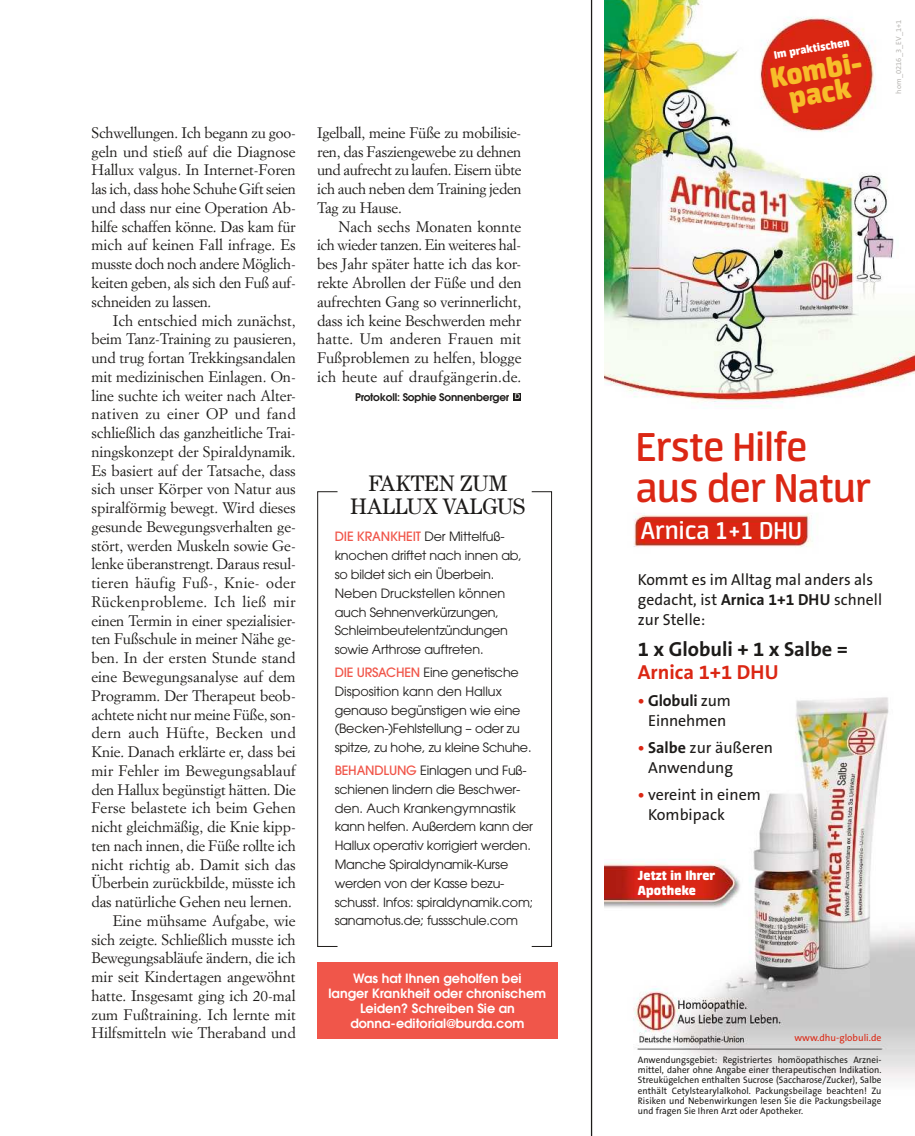
<style>
.page{position:relative;width:915px;height:1136px;background:#fff}
.page>*{position:absolute;margin:0;border:0;box-sizing:border-box;transform-origin:0 0}
.t1{font:600 45.15px/40.7px "Neuron";letter-spacing:-.015em;color:#db2714}
.t2{font:900 31.35px/23.2px "Neuron";color:#f7bd2a}
.t3{font:600 27.3px "Neuron";color:#fff}
.t4{font:22.5px/22.5px "Century";letter-spacing:-.005em;color:#1d1b19;text-align:center}
.t5{font:700 20.4px "The Sans B7";color:#1d1b19}
.t6{font:700 20.4px "The Sans B7";color:#db2714}
.t7{font:16.05px/20.1px "The Sans B5 Plain";color:#1d1b19}
.t8{font:700 16.05px "The Sans B7";letter-spacing:-.01em;color:#1d1b19}
.t9{font:15px/18.8px "Simoncini Garamond LT";letter-spacing:-.005em;color:#1d1b19;text-align:justify}
.t10{font:900 14.55px/15.5px "Neuron";letter-spacing:.01em;color:#fff}
.t11{font:12.75px/18.8px "Avant Garde LT";letter-spacing:-.015em;color:#1d1b19}
.t12{font:600 12.75px/15px "Avant Garde LT";color:#fff;text-align:center}
.t13{font:900 12.15px "Neuron";color:#fff}
.t14{font:600 10.5px "Avant Garde LT";letter-spacing:-.015em;color:#1d1b19}
.t15{font:9.75px "The Sans B5 Plain";color:#db2714}
.t16{font:9.45px/10.2px "The Sans B5 Plain";letter-spacing:.01em;color:#1d1b19;text-align:justify;scale:.96 1}
.t17{font:7.5px "The Sans B5 Plain";letter-spacing:.01em;color:#b8b6b3}
.s1{font-weight:500;font-size:7.5px;color:#fff}
.s2{font-weight:500;color:#f0564a}
.s3{font-family:"The Sans B7";font-weight:700}
.s4{color:#db2714}
.s5{font-family:"The Sans B5 Plain";font-weight:400}
.s6{font-family:"The Sans B7";font-weight:700;color:#db2714}
</style>
<div class="page">
<div style="left:317px;top:491px;width:21px;height:455px;border:1px solid #1d1b19"></div>
<hr style="left:590px;top:0;width:2px;height:1135px;background:#1d1b19">
<div style="left:513px;top:393px;width:8px;height:7px;background:#1d1b19"></div>
<div style="left:317px;top:961px;width:240px;height:77px;background:#f0564a"></div>
<img style="left:604px;top:0;width:310px;height:1080px">
<p class="t9" style="left:91px;top:123px;width:206px">Schwellungen. Ich begann zu goo&shy;geln und stieß auf die Diagnose Hallux valgus. In Internet-Foren las ich, dass hohe Schuhe Gift seien und dass nur eine Operation Ab&shy;hilfe schaffen könne. Das kam für mich auf keinen Fall infrage. Es musste doch noch andere Möglich&shy;keiten geben, als sich den Fuß auf&shy;schneiden zu lassen.</p>
<p class="t9" style="left:91px;top:310px;width:206px;text-align:right">Ich entschied mich zunächst, beim Tanz-Training zu pausieren, und trug fortan Trekkingsandalen mit medizinischen Einlagen. On&shy;line suchte ich weiter nach Alter&shy;nativen zu einer OP und fand schließlich das ganzheitliche Trai&shy;ningskonzept der Spiraldynamik.<br>Es basiert auf der Tatsache, dass sich unser Körper von Natur aus spiralförmig bewegt. Wird dieses gesunde Bewegungsverhalten ge&shy;stört, werden Muskeln sowie Ge&shy;lenke überanstrengt. Daraus resul&shy;tieren häufig Fuß-, Knie- oder<br>Rückenprobleme. Ich ließ mir einen Termin in einer spezialisier&shy;ten Fußschule in meiner Nähe ge&shy;ben. In der ersten Stunde stand eine Bewegungsanalyse auf dem<br>Programm. Der Therapeut beob&shy;achtete nicht nur meine Füße, son&shy;dern auch Hüfte, Becken und<br>Knie. Danach erklärte er, dass bei mir Fehler im Bewegungsablauf den Hallux begünstigt hätten. Die<br>Ferse belastete ich beim Gehen nicht gleichmäßig, die Knie kipp&shy;ten nach innen, die Füße rollte ich nicht richtig ab. Damit sich das<br>Überbein zurückbilde, müsste ich das natürliche Gehen neu lernen.<br>Eine mühsame Aufgabe, wie sich zeigte. Schließlich musste ich<br>Bewegungsabläufe ändern, die ich mir seit Kindertagen angewöhnt hatte. Insgesamt ging ich 20-mal zum Fußtraining. Ich lernte mit<br>Hilfsmitteln wie Theraband und</p>
<p class="t9" style="left:317px;top:123px;width:206px">Igelball, meine Füße zu mobilisie&shy;ren, das Fasziengewebe zu dehnen und aufrecht zu laufen. Eisern übte ich auch neben dem Training jeden Tag zu Hause.</p>
<p class="t9" style="left:317px;top:217px;width:206px;text-indent:21px">Nach sechs Monaten konnte ich wieder tanzen. Ein weiteres hal&shy;bes Jahr später hatte ich das kor&shy;rekte Abrollen der Füße und den aufrechten Gang so verinnerlicht, dass ich keine Beschwerden mehr hatte. Um anderen Frauen mit Fußproblemen zu helfen, blogge ich heute auf draufgängerin.de.</p>
<p class="t14" style="left:355px;top:390px;width:167px">Protokoll: Sophie Sonnenberger <span class="s1">D</span></p>
<h3 class="t4" style="left:350px;top:472px;width:176px">FAKTEN ZUM<br>HALLUX VALGUS</h3>
<p class="t11" style="left:334px;top:527px;width:189px"><span class="s2">DIE KRANKHEIT</span> Der Mittelfuß&shy;knochen driftet nach innen ab, so bildet sich ein Überbein.<br>Neben Druckstellen können auch Sehnenverkürzungen,<br>Schleimbeutelentzündungen sowie Arthrose auftreten.</p>
<p class="t11" style="left:334px;top:663px;width:198px"><span class="s2">DIE URSACHEN</span> Eine genetische<br>Disposition kann den Hallux genauso begünstigen wie eine (Becken-)Fehlstellung – oder zu spitze, zu hohe, zu kleine Schuhe.</p>
<p class="t11" style="left:334px;top:761px;width:200px"><span class="s2">BEHANDLUNG</span> Einlagen und Fuß&shy;schienen lindern die Beschwer&shy;den. Auch Krankengymnastik kann helfen. Außerdem kann der<br>Hallux operativ korrigiert werden.<br>Manche Spiraldynamik-Kurse werden von der Kasse bezu&shy;schusst. Infos: spiraldynamik.com; sanamotus.de; fussschule.com</p>
<p class="t12" style="left:328px;top:970px;width:219px">Was hat Ihnen geholfen bei<br>langer Krankheit oder chronischem<br>Leiden? Schreiben Sie an donna-editorial@burda.com</p>
<p class="t13" style="left:772px;top:48px;width:78px;rotate:-10deg">Im praktischen</p>
<h2 class="t2" style="left:783px;top:64px;width:99px;text-indent:-15px;rotate:-10deg">Kombi&shy;pack</h2>
<p class="t17" style="left:894px;top:94px;width:75px;rotate:-90deg">hom_0216_3_EV_1+1</p>
<h1 class="t1" style="left:635px;top:427px;width:236px">Erste Hilfe aus der Natur</h1>
<h3 class="t3" style="left:640px;top:515px;width:163px">Arnica 1+1 DHU</h3>
<p class="t7" style="left:637px;top:570px;width:246px">Kommt es im Alltag mal anders als gedacht, ist <span class="s3">Arnica 1+1 DHU</span> schnell zur Stelle:</p>
<h3 class="t5" style="left:637px;top:638px;width:211px">1 x Globuli + 1 x Salbe =</h3>
<h3 class="t6" style="left:637px;top:661px;width:142px">Arnica 1+1 DHU</h3>
<p class="t8" style="left:637px;top:692px;width:95px"><span class="s4">•</span> Globuli <span class="s5">zum</span></p>
<p class="t7" style="left:648px;top:711px;width:80px">Einnehmen</p>
<p class="t7" style="left:648px;top:738px;width:126px;text-indent:-10px"><span class="s6">•</span> <span class="s3">Salbe</span> zur äußeren<br>Anwendung</p>
<p class="t7" style="left:648px;top:785px;width:114px;text-indent:-10px"><span class="s6">•</span> vereint in einem<br>Kombipack</p>
<p class="t10" style="left:637px;top:867px;width:79px">Jetzt in Ihrer<br>Apotheke</p>
<p class="t15" style="left:794px;top:1032px;width:89px">www.dhu-globuli.de</p>
<p class="t16" style="left:637px;top:1055px;width:255px">Anwendungsgebiet: Registriertes homöopathisches Arznei&shy;mittel, daher ohne Angabe einer therapeutischen Indikation.<br>Streukügelchen enthalten Sucrose (Saccharose/Zucker), Salbe enthält Cetylstearylalkohol. Packungsbeilage beachten! Zu Risiken und Nebenwirkungen lesen Sie die Packungsbeilage und fragen Sie Ihren Arzt oder Apotheker.</p>
</div>
